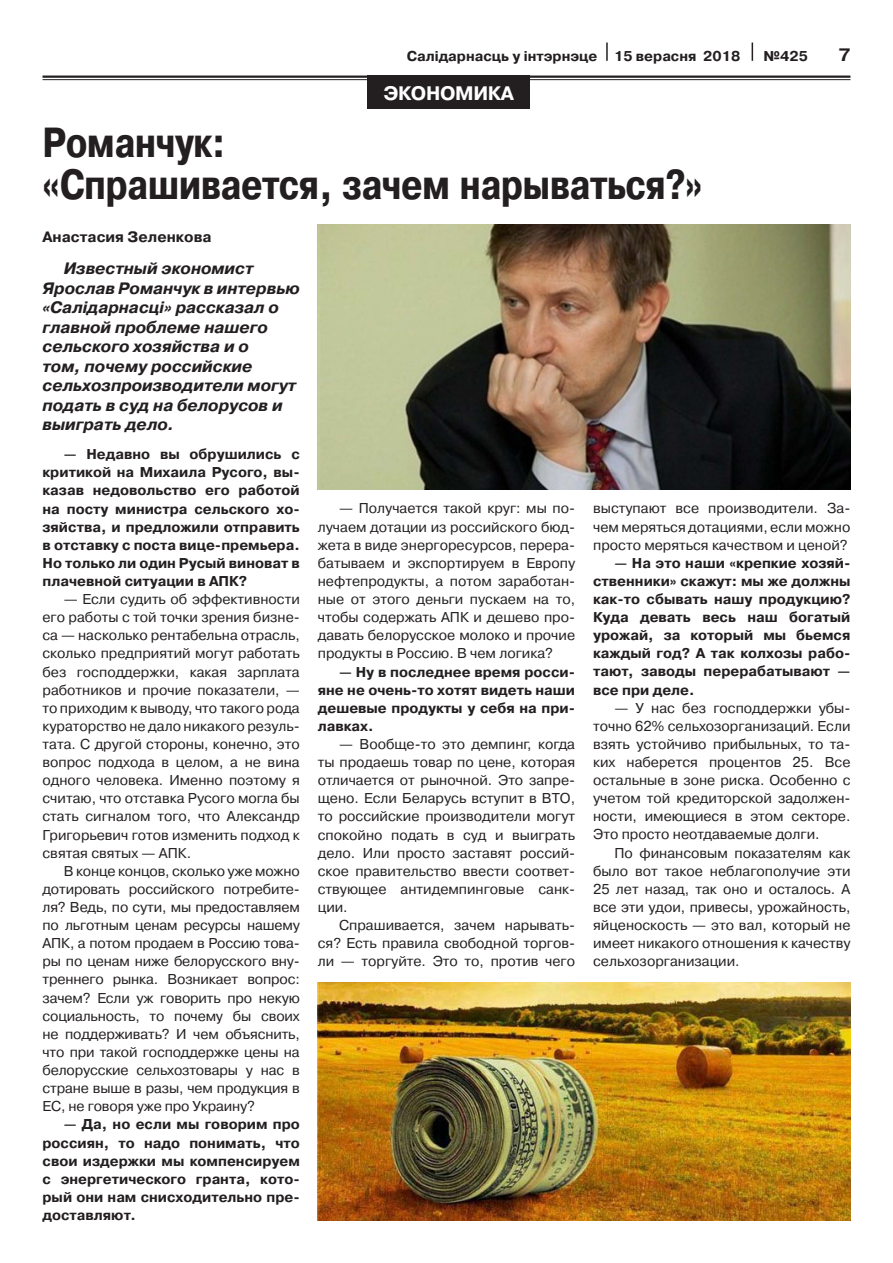
<style>
.page{position:relative;width:893px;height:1263px;background:#fff}
.page>*{position:absolute;margin:0;border:0;box-sizing:border-box;transform-origin:0 0}
.t1{font:700 42px/42px "Pragmatica Cond C";color:#231f20}
.t2{font:700 19.5px "Pragmatica C";letter-spacing:-.02em;color:#fff}
.t3{font:700 18px "Pragmatica C";color:#231f20}
.t4{font:italic 700 16.5px/19.5px "Pragmatica C";color:#231f20}
.t5{font:700 15px "Pragmatica C";color:#231f20}
.t6{font:14.25px/18.1px "Pragmatica C";color:#231f20;text-align:justify}
.t7{font:700 14.25px/18.1px "Pragmatica C";color:#231f20;text-align:justify}
</style>
<div class="page">
<hr style="left:43px;top:76px;width:807px;height:2px;background:#231f20">
<hr style="left:43px;top:79px;width:807px;height:1px;background:#231f20">
<svg style="left:606px;top:43px;width:2px;height:18px"></svg>
<svg style="left:752px;top:43px;width:1px;height:18px"></svg>
<div style="left:368px;top:76px;width:162px;height:33px;background:#231f20"></div>
<img style="left:318px;top:982px;width:532px;height:238px">
<img style="left:318px;top:225px;width:532px;height:264px">
<p class="t7" style="left:407px;top:47px;width:335px">Салiдарнасць у iнтэрнэце 15 верасня 2018</p>
<p class="t7" style="left:764px;top:47px;width:46px">№425</p>
<p class="t3" style="left:839px;top:44px;width:13px">7</p>
<h2 class="t2" style="left:383px;top:82px;width:132px">ЭКОНОМИКА</h2>
<h1 class="t1" style="left:43px;top:121px;width:662px">Романчук:<br>«Спрашивается, зачем нарываться?»</h1>
<p class="t5" style="left:43px;top:228px;width:171px">Анастасия Зеленкова</p>
<p class="t4" style="left:43px;top:259px;width:259px;text-indent:21px">Известный экономист<br>Ярослав Романчук в интервью «Салідарнасці» рассказал о главной проблеме нашего сельского хозяйства и о<br>том, почему российские сельхозпроизводители могут подать в суд на белорусов и выиграть дело.</p>
<p class="t7" style="left:43px;top:445px;width:259px;text-indent:21px">— Недавно вы обрушились с критикой на Михаила Русого, вы&shy;казав недовольство его работой на посту министра сельского хо&shy;зяйства, и предложили отправить в отставку с поста вице-премьера.<br>Но только ли один Русый виноват в плачевной ситуации в АПК?</p>
<p class="t6" style="left:43px;top:590px;width:259px;text-indent:21px">— Если судить об эффективности его работы с той точки зрения бизне&shy;са — насколько рентабельна отрасль, сколько предприятий могут работать без господдержки, какая зарплата работников и прочие показатели, — то приходим к выводу, что такого рода кураторство не дало никакого резуль&shy;тата. С другой стороны, конечно, это вопрос подхода в целом, а не вина одного человека. Именно поэтому я считаю, что отставка Русого могла бы стать сигналом того, что Александр Григорьевич готов изменить подход к святая святых — АПК.</p>
<p class="t6" style="left:43px;top:862px;width:259px;text-indent:21px">В конце концов, сколько уже можно дотировать российского потребите&shy;ля? Ведь, по сути, мы предоставляем по льготным ценам ресурсы нашему АПК, а потом продаем в Россию това&shy;ры по ценам ниже белорусского вну&shy;треннего рынка. Возникает вопрос: зачем? Если уж говорить про некую социальность, то почему бы своих не поддерживать? И чем объяснить, что при такой господдержке цены на белорусские сельхозтовары у нас в стране выше в разы, чем продукция в ЕС, не говоря уже про Украину?</p>
<p class="t7" style="left:43px;top:1115px;width:259px;text-indent:21px">— Да, но если мы говорим про россиян, то надо понимать, что свои издержки мы компенсируем с энергетического гранта, кото&shy;рый они нам снисходительно пре&shy;доставляют.</p>
<p class="t6" style="left:318px;top:500px;width:259px;text-indent:21px">— Получается такой круг: мы по&shy;лучаем дотации из российского бюд&shy;жета в виде энергоресурсов, перера&shy;батываем и экспортируем в Европу нефтепродукты, а потом заработан&shy;ные от этого деньги пускаем на то, чтобы содержать АПК и дешево про&shy;давать белорусское молоко и прочие продукты в Россию. В чем логика?</p>
<p class="t7" style="left:318px;top:663px;width:259px;text-indent:21px">— Ну в последнее время росси&shy;яне не очень-то хотят видеть наши дешевые продукты у себя на при&shy;лавках.</p>
<p class="t6" style="left:318px;top:735px;width:259px;text-indent:21px">— Вообще-то это демпинг, когда ты продаешь товар по цене, которая отличается от рыночной. Это запре&shy;щено. Если Беларусь вступит в ВТО, то российские производители могут спокойно подать в суд и выиграть дело. Или просто заставят россий&shy;ское правительство ввести соответ&shy;ствующее антидемпинговые санк&shy;ции.</p>
<p class="t6" style="left:318px;top:916px;width:259px;text-indent:21px">Спрашивается, зачем нарывать&shy;ся? Есть правила свободной торгов&shy;ли — торгуйте. Это то, против чего</p>
<p class="t6" style="left:593px;top:499px;width:259px">выступают все производители. За&shy;чем меряться дотациями, если можно просто меряться качеством и ценой?</p>
<p class="t7" style="left:593px;top:554px;width:259px;text-indent:21px">— На это наши «крепкие хозяй&shy;ственники» скажут: мы же должны как-то сбывать нашу продукцию?<br>Куда девать весь наш богатый урожай, за который мы бьемся каждый год? А так колхозы рабо&shy;тают, заводы перерабатывают — все при деле.</p>
<p class="t6" style="left:593px;top:699px;width:259px;text-indent:21px">— У нас без господдержки убы&shy;точно 62% сельхозорганизаций. Если взять устойчиво прибыльных, то та&shy;ких наберется процентов 25. Все остальные в зоне риска. Особенно с учетом той кредиторской задолжен&shy;ности, имеющиеся в этом секторе.<br>Это просто неотдаваемые долги.</p>
<p class="t6" style="left:593px;top:844px;width:259px;text-indent:21px">По финансовым показателям как было вот такое неблагополучие эти 25 лет назад, так оно и осталось. А все эти удои, привесы, урожайность, яйценоскость — это вал, который не имеет никакого отношения к качеству сельхозорганизации.</p>
</div>
